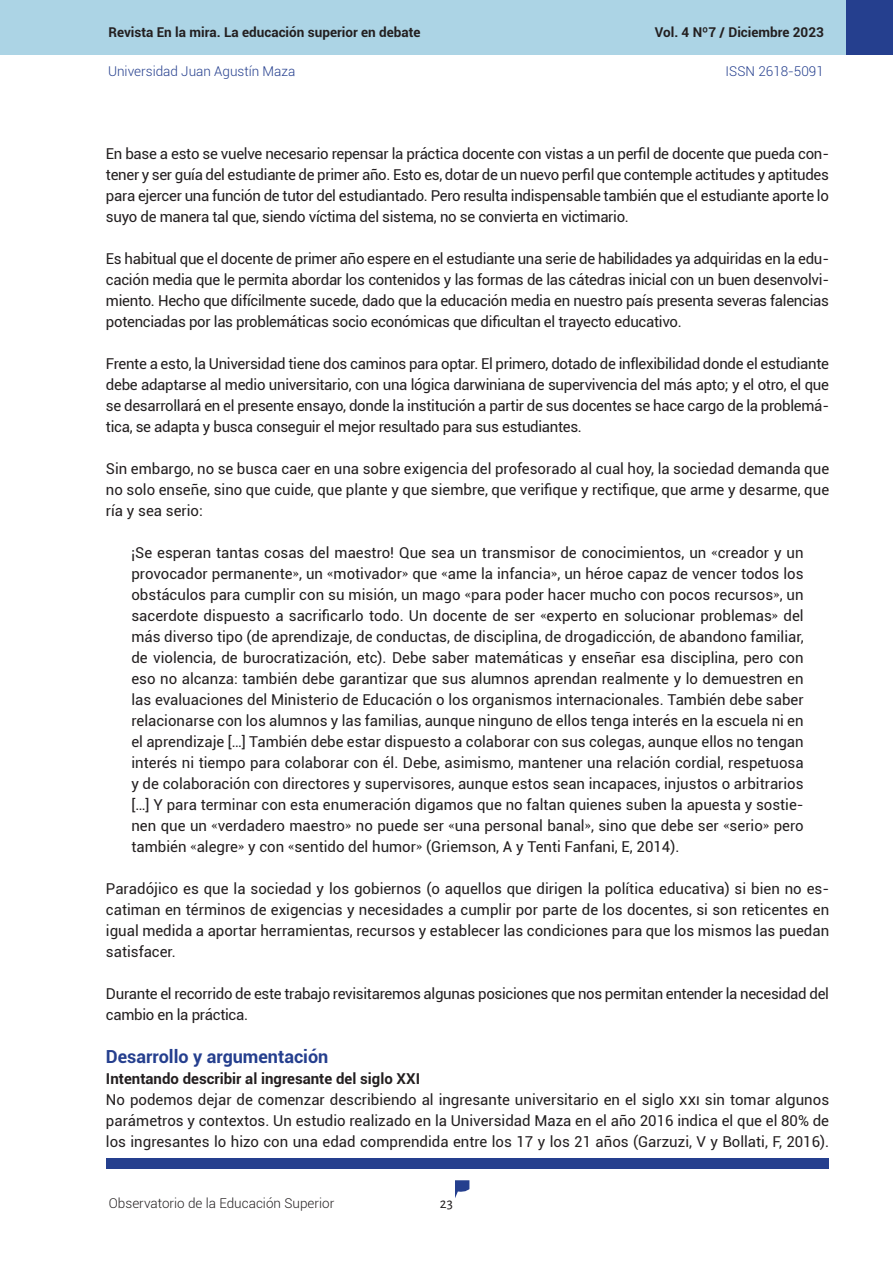
<style>
.page{position:relative;width:893px;height:1263px;background:#fff}
.page>*{position:absolute;margin:0;border:0;box-sizing:border-box;transform-origin:0 0}
.Título_Txt{font:700 18px "Roboto";color:#253f8e}
.Txt_base{font:15px/21px "Roboto";letter-spacing:-.02em;color:#231f20;text-align:justify}
.Citas{font:15px/21px "Roboto";color:#231f20;text-align:justify}
.Txt_base-2{font:700 15px "Roboto";color:#231f20}
.t1{font:15px "Alegreya Sans";color:#231f20}
.t2{font:700 13.5px "Roboto";color:#231f20}
.t3{font:300 13.5px "Roboto";color:#253f8e}
.t4{font:300 13.5px "Roboto";color:#231f20}
.s1{font-family:"Adobe Caslon Pro"}
</style>
<div class="page">
<svg style="left:455px;top:1180px;width:14px;height:18px"></svg>
<div style="left:0;top:0;width:846px;height:54px;background:#acd4e5"></div>
<div style="left:106px;top:1158px;width:723px;height:10px;background:#253f8e"></div>
<div style="left:846px;top:0;width:47px;height:54px;background:#253f8e"></div>
<p class="t2" style="left:108px;top:23px;width:314px">Revista En la mira. La educación superior en debate</p>
<p class="t2" style="left:655px;top:23px;width:171px">Vol. 4 Nº7 / Diciembre 2023</p>
<p class="t3" style="left:108px;top:61px;width:189px">Universidad Juan Agustín Maza</p>
<p class="t3" style="left:726px;top:61px;width:100px">ISSN 2618-5091</p>
<p class="Txt_base" style="left:106px;top:142px;width:725px">En base a esto se vuelve necesario repensar la práctica docente con vistas a un perfil de docente que pueda con&shy;tener y ser guía del estudiante de primer año. Esto es, dotar de un nuevo perfil que contemple actitudes y aptitudes para ejercer una función de tutor del estudiantado. Pero resulta indispensable también que el estudiante aporte lo suyo de manera tal que, siendo víctima del sistema, no se convierta en victimario.</p>
<p class="Txt_base" style="left:106px;top:247px;width:725px">Es habitual que el docente de primer año espere en el estudiante una serie de habilidades ya adquiridas en la edu&shy;cación media que le permita abordar los contenidos y las formas de las cátedras inicial con un buen desenvolvi&shy;miento. Hecho que difícilmente sucede, dado que la educación media en nuestro país presenta severas falencias potenciadas por las problemáticas socio económicas que dificultan el trayecto educativo.</p>
<p class="Txt_base" style="left:106px;top:352px;width:725px">Frente a esto, la Universidad tiene dos caminos para optar. El primero, dotado de inflexibilidad donde el estudiante debe adaptarse al medio universitario, con una lógica darwiniana de supervivencia del más apto; y el otro, el que se desarrollará en el presente ensayo, donde la institución a partir de sus docentes se hace cargo de la problemá&shy;tica, se adapta y busca conseguir el mejor resultado para sus estudiantes.</p>
<p class="Txt_base" style="left:106px;top:457px;width:725px">Sin embargo, no se busca caer en una sobre exigencia del profesorado al cual hoy, la sociedad demanda que no solo enseñe, sino que cuide, que plante y que siembre, que verifique y rectifique, que arme y desarme, que ría y sea serio:</p>
<p class="Citas" style="left:131px;top:541px;width:674px">¡Se esperan tantas cosas del maestro! Que sea un transmisor de conocimientos, un <span class="s1">«</span>creador y un provocador permanente<span class="s1">»</span>, un <span class="s1">«</span>motivador<span class="s1">»</span> que <span class="s1">«</span>ame la infancia<span class="s1">»</span>, un héroe capaz de vencer todos los obstáculos para cumplir con su misión, un mago <span class="s1">«</span>para poder hacer mucho con pocos recursos<span class="s1">»</span>, un sacerdote dispuesto a sacrificarlo todo. Un docente de ser <span class="s1">«</span>experto en solucionar problemas<span class="s1">»</span> del más diverso tipo (de aprendizaje, de conductas, de disciplina, de drogadicción, de abandono familiar, de violencia, de burocratización, etc). Debe saber matemáticas y enseñar esa disciplina, pero con eso no alcanza: también debe garantizar que sus alumnos aprendan realmente y lo demuestren en las evaluaciones del Ministerio de Educación o los organismos internacionales. También debe saber relacionarse con los alumnos y las familias, aunque ninguno de ellos tenga interés en la escuela ni en el aprendizaje […] También debe estar dispuesto a colaborar con sus colegas, aunque ellos no tengan interés ni tiempo para colaborar con él. Debe, asimismo, mantener una relación cordial, respetuosa y de colaboración con directores y supervisores, aunque estos sean incapaces, injustos o arbitrarios […] Y para terminar con esta enumeración digamos que no faltan quienes suben la apuesta y sostie&shy;nen que un <span class="s1">«</span>verdadero maestro<span class="s1">»</span> no puede ser <span class="s1">«</span>una personal banal<span class="s1">»</span>, sino que debe ser <span class="s1">«</span>serio<span class="s1">»</span> pero también <span class="s1">«</span>alegre<span class="s1">»</span> y con <span class="s1">«</span>sentido del humor<span class="s1">»</span> (Griemson, A y Tenti Fanfani, E, 2014).</p>
<p class="Txt_base" style="left:106px;top:877px;width:725px">Paradójico es que la sociedad y los gobiernos (o aquellos que dirigen la política educativa) si bien no es&shy;catiman en términos de exigencias y necesidades a cumplir por parte de los docentes, si son reticentes en igual medida a aportar herramientas, recursos y establecer las condiciones para que los mismos las puedan satisfacer.</p>
<p class="Txt_base" style="left:106px;top:982px;width:724px">Durante el recorrido de este trabajo revisitaremos algunas posiciones que nos permitan entender la necesidad del cambio en la práctica.</p>
<p class="Título_Txt" style="left:106px;top:1044px;width:224px">Desarrollo y argumentación</p>
<p class="Txt_base-2" style="left:106px;top:1068px;width:316px">Intentando describir al ingresante del siglo XXI</p>
<p class="Txt_base" style="left:106px;top:1089px;width:725px">No podemos dejar de comenzar describiendo al ingresante universitario en el siglo XXI sin tomar algunos parámetros y contextos. Un estudio realizado en la Universidad Maza en el año 2016 indica el que el 80% de los ingresantes lo hizo con una edad comprendida entre los 17 y los 21 años (Garzuzi, V y Bollati, F, 2016).</p>
<p class="t4" style="left:109px;top:1194px;width:227px">Observatorio de la Educación Superior</p>
<p class="t1" style="left:440px;top:1193px;width:15px">23</p>
</div>
